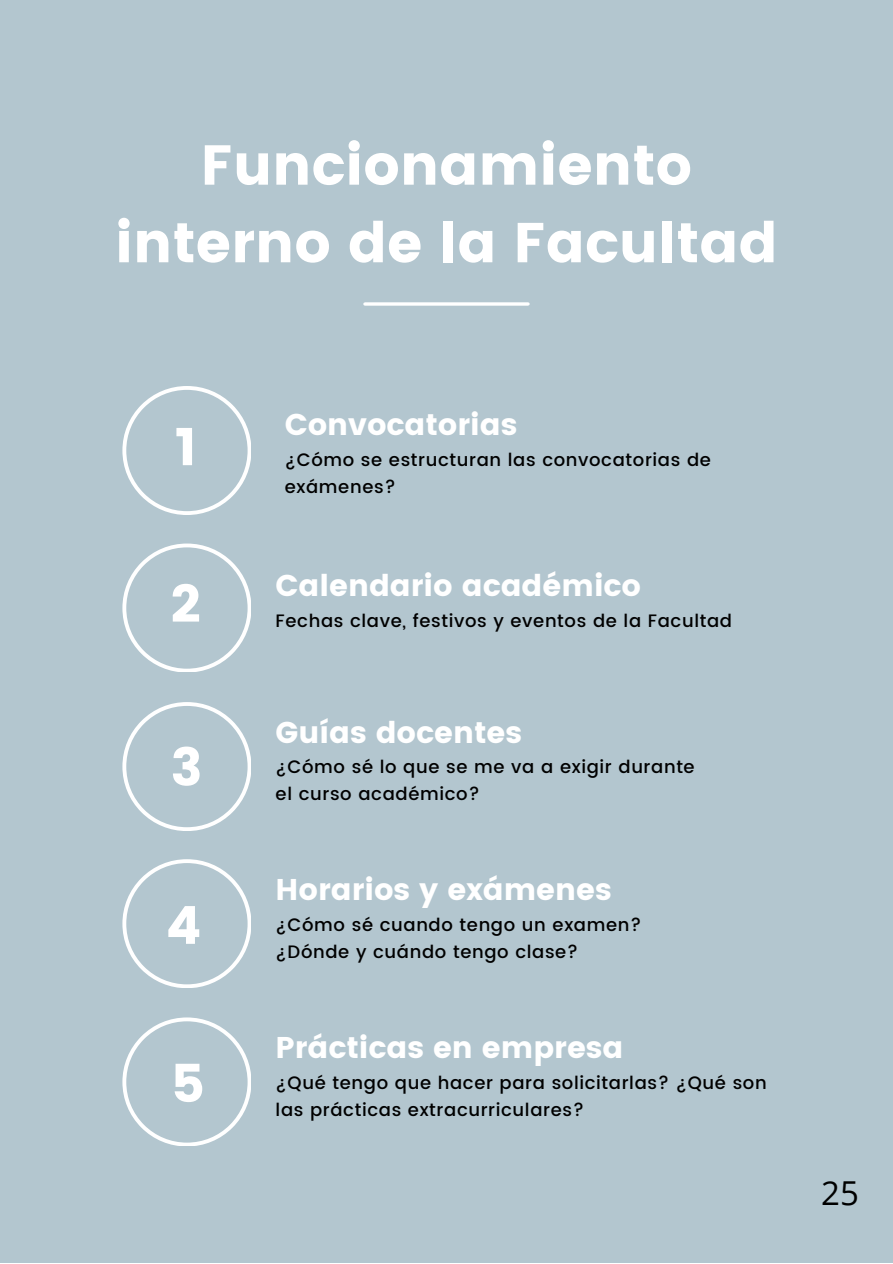
<style>
.page{position:relative;width:893px;height:1264px;background:#fff}
.page>*{position:absolute;margin:0;border:0;box-sizing:border-box;transform-origin:0 0}
.t1{font:56.1px/77.6px "Poppins";color:#fff;text-align:center}
.t2{font:52.5px "Poppins";color:#fff}
.t3{font:33px "Open Sans";color:#000}
.t4{font:30px "Poppins";color:#fff}
.t5{font:500 18px/27px "Poppins";letter-spacing:.035em;color:#000}
</style>
<div class="page">
<div style="left:0;top:0;width:892px;height:1262px;background:#b3c6cf"></div>
<svg style="left:122px;top:543px;width:129px;height:129px"></svg>
<svg style="left:122px;top:702px;width:129px;height:129px"></svg>
<svg style="left:122px;top:386px;width:129px;height:129px"></svg>
<hr style="left:365px;top:302px;width:163px;height:4px;background:#f3f6f7">
<svg style="left:122px;top:859px;width:129px;height:129px"></svg>
<svg style="left:122px;top:1017px;width:129px;height:129px"></svg>
<h1 class="t1" style="left:115px;top:126px;width:664px">Funcionamiento interno de la Facultad</h1>
<h2 class="t2" style="left:175px;top:416px;width:24px">1</h2>
<h2 class="t2" style="left:171px;top:573px;width:31px">2</h2>
<h2 class="t2" style="left:171px;top:736px;width:33px">3</h2>
<h2 class="t2" style="left:166px;top:895px;width:37px">4</h2>
<h2 class="t2" style="left:171px;top:1053px;width:36px">5</h2>
<h3 class="t4" style="left:285px;top:407px;width:234px">Convocatorias</h3>
<p class="t5" style="left:285px;top:446px;width:427px">¿Cómo se estructuran las convocatorias de exámenes?</p>
<h3 class="t4" style="left:275px;top:568px;width:367px">Calendario académico</h3>
<p class="t5" style="left:275px;top:607px;width:458px">Fechas clave, festivos y eventos de la Facultad</p>
<h3 class="t4" style="left:275px;top:715px;width:248px">Guías docentes</h3>
<p class="t5" style="left:275px;top:753px;width:420px">¿Cómo sé lo que se me va a exigir durante el curso académico?</p>
<h3 class="t4" style="left:275px;top:872px;width:338px">Horarios y exámenes</h3>
<p class="t5" style="left:275px;top:910px;width:367px">¿Cómo sé cuando tengo un examen? ¿Dónde y cuándo tengo clase?</p>
<h3 class="t4" style="left:275px;top:1030px;width:349px">Prácticas en empresa</h3>
<p class="t5" style="left:275px;top:1069px;width:492px">¿Qué tengo que hacer para solicitarlas? ¿Qué son las prácticas extracurriculares?</p>
<h3 class="t3" style="left:821px;top:1169px;width:39px">25</h3>
</div>
